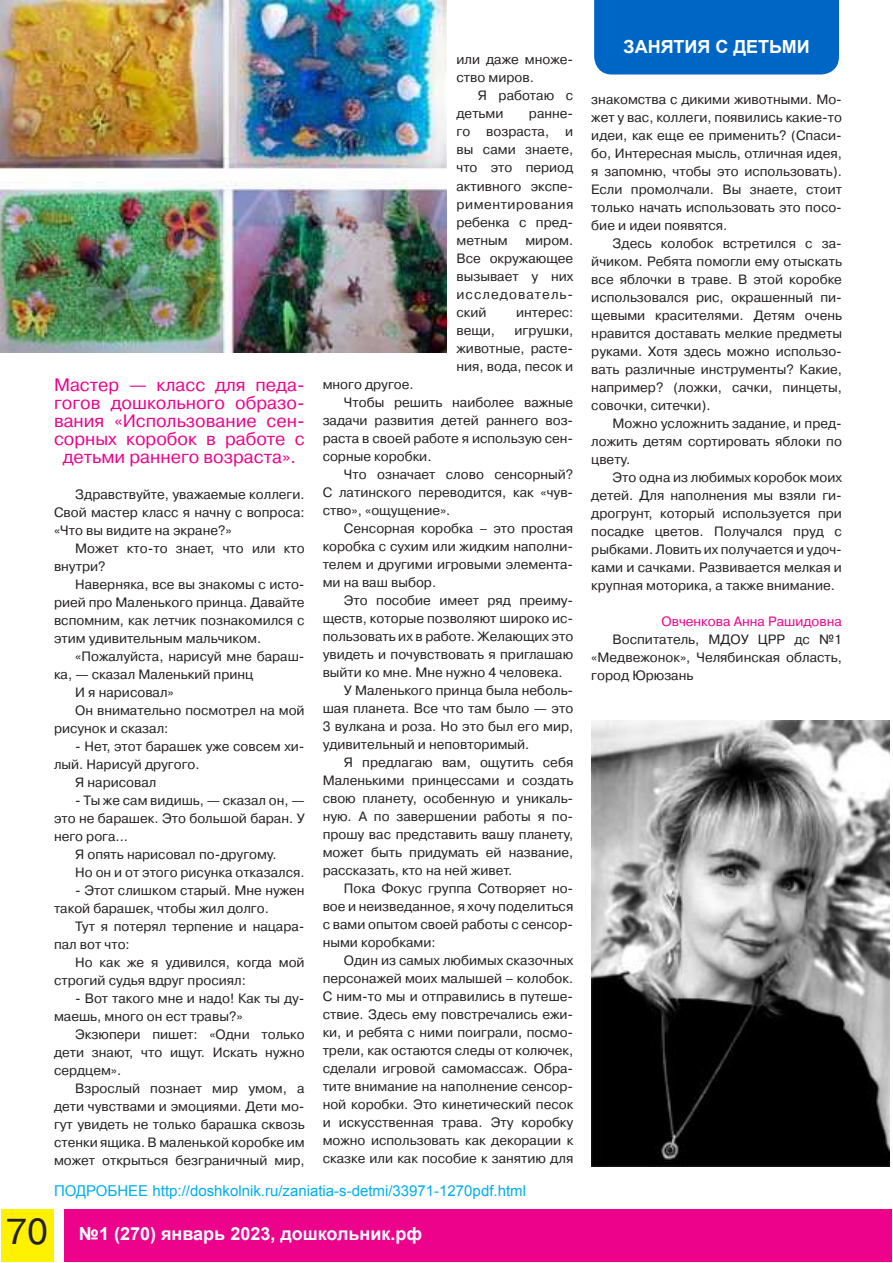
<style>
.page{position:relative;width:893px;height:1263px;background:#fff}
.page>*{position:absolute;margin:0;border:0;box-sizing:border-box;transform-origin:0 0}
.t1{font:36px "Pragmatica C";color:#231f20}
.t2{font:18px/18px "Pragmatica C";color:#ed028c;text-align:center}
.t3{font:700 18px "Arial";color:#fff}
.t4{font:15px "Arial";color:#00aeef}
.t5{font:13.5px/18px "Pragmatica C";color:#231f20;text-align:justify}
.t6{font:13.5px "Pragmatica C";color:#ed028c}
</style>
<div class="page">
<div style="left:65px;top:1210px;width:827px;height:52px;background:#ed028c"></div>
<div style="left:1px;top:1210px;width:52px;height:52px;background:#fff101"></div>
<div style="left:594px;top:0;width:245px;height:75px;background:#0066c5"></div>
<img style="left:0;top:0;width:446px;height:353px">
<img style="left:591px;top:721px;width:299px;height:445px">
<p class="t5" style="left:456px;top:51px;width:118px">или даже множе&shy;ство миров.</p>
<p class="t5" style="left:456px;top:87px;width:118px;text-indent:21px">Я работаю с детьми</p>
<p class="t5" style="left:456px;top:105px;width:118px;text-indent:72px">ранне&shy;го возраста, и вы сами знаете, что это период активного экспе&shy;риментирования ребенка с пред&shy;метным</p>
<p class="t5" style="left:456px;top:231px;width:118px;text-indent:69px">миром.<br>Все окружающее вызывает у них исследователь&shy;ский</p>
<p class="t5" style="left:516px;top:303px;width:59px">интерес:</p>
<h2 class="t2" style="left:54px;top:376px;width:252px">Мастер — класс для педа&shy;гогов дошкольного образо&shy;вания «Использование сен&shy;сорных коробок в работе с детьми раннего возраста».</h2>
<p class="t5" style="left:54px;top:485px;width:252px;text-indent:21px">Здравствуйте, уважаемые коллеги.<br>Свой мастер класс я начну с вопроса: «Что вы видите на экране?»</p>
<p class="t5" style="left:54px;top:539px;width:252px;text-indent:21px">Может кто-то знает, что или кто внутри?</p>
<p class="t5" style="left:54px;top:575px;width:252px;text-indent:21px">Наверняка, все вы знакомы с исто&shy;рией про Маленького принца. Давайте вспомним, как летчик познакомился с этим удивительным мальчиком.</p>
<p class="t5" style="left:75px;top:647px;width:231px">«Пожалуйста, нарисуй мне бараш-</p>
<p class="t5" style="left:54px;top:665px;width:201px">ка, — сказал Маленький принц</p>
<p class="t5" style="left:75px;top:683px;width:100px">И я нарисовал»</p>
<p class="t5" style="left:75px;top:701px;width:231px">Он внимательно посмотрел на мой</p>
<p class="t5" style="left:54px;top:719px;width:116px">рисунок и сказал:</p>
<p class="t5" style="left:75px;top:737px;width:231px">- Нет, этот барашек уже совсем хи-</p>
<p class="t5" style="left:54px;top:755px;width:147px">лый. Нарисуй другого.</p>
<p class="t5" style="left:75px;top:773px;width:83px">Я нарисовал</p>
<p class="t5" style="left:75px;top:791px;width:231px">- Ты же сам видишь, — сказал он, —</p>
<p class="t5" style="left:54px;top:809px;width:252px">это не барашек. Это большой баран. У</p>
<p class="t5" style="left:54px;top:827px;width:76px">него рога...</p>
<p class="t5" style="left:75px;top:845px;width:203px">Я опять нарисовал по-другому.</p>
<p class="t5" style="left:75px;top:863px;width:231px">Но он и от этого рисунка отказался.</p>
<p class="t5" style="left:54px;top:881px;width:252px;text-indent:21px">- Этот слишком старый. Мне нужен такой барашек, чтобы жил долго.</p>
<p class="t5" style="left:54px;top:917px;width:252px;text-indent:21px">Тут я потерял терпение и нацара&shy;пал вот что:</p>
<p class="t5" style="left:54px;top:953px;width:252px;text-indent:21px">Но как же я удивился, когда мой строгий судья вдруг просиял:</p>
<p class="t5" style="left:54px;top:989px;width:252px;text-indent:21px">- Вот такого мне и надо! Как ты ду&shy;маешь, много он ест травы?»</p>
<p class="t5" style="left:54px;top:1025px;width:252px;text-indent:21px">Экзюпери пишет: «Одни только дети знают, что ищут. Искать нужно сердцем».</p>
<p class="t5" style="left:54px;top:1079px;width:252px;text-indent:21px">Взрослый познает мир умом, а дети чувствами и эмоциями. Дети мо&shy;гут увидеть не только барашка сквозь стенки ящика. В маленькой коробке им может открыться безграничный мир,</p>
<p class="t5" style="left:456px;top:321px;width:118px;text-indent:58px">игрушки, животные, расте&shy;ния, вода, песок и</p>
<p class="t5" style="left:456px;top:321px;width:40px">вещи,</p>
<p class="t5" style="left:323px;top:375px;width:92px">много другое.</p>
<p class="t5" style="left:344px;top:393px;width:231px">Чтобы решить наиболее важные</p>
<p class="t5" style="left:323px;top:411px;width:252px">задачи развития детей раннего воз-</p>
<p class="t5" style="left:323px;top:429px;width:252px">раста в своей работе я использую сен-</p>
<p class="t5" style="left:323px;top:447px;width:110px">сорные коробки.</p>
<p class="t5" style="left:344px;top:465px;width:231px">Что означает слово сенсорный?</p>
<p class="t5" style="left:323px;top:483px;width:252px">С латинского переводится, как «чув-</p>
<p class="t5" style="left:323px;top:501px;width:129px">ство», «ощущение».</p>
<p class="t5" style="left:344px;top:519px;width:231px">Сенсорная коробка – это простая</p>
<p class="t5" style="left:323px;top:537px;width:252px">коробка с сухим или жидким наполни-</p>
<p class="t5" style="left:323px;top:555px;width:252px">телем и другими игровыми элемента-</p>
<p class="t5" style="left:323px;top:573px;width:115px">ми на ваш выбор.</p>
<p class="t5" style="left:344px;top:591px;width:231px">Это пособие имеет ряд преиму-</p>
<p class="t5" style="left:323px;top:609px;width:252px">ществ, которые позволяют широко ис-</p>
<p class="t5" style="left:323px;top:627px;width:252px">пользовать их в работе. Желающих это</p>
<p class="t5" style="left:323px;top:645px;width:252px">увидеть и почувствовать я приглашаю</p>
<p class="t5" style="left:323px;top:663px;width:242px">выйти ко мне. Мне нужно 4 человека.</p>
<p class="t5" style="left:344px;top:681px;width:231px">У Маленького принца была неболь-</p>
<p class="t5" style="left:323px;top:699px;width:252px">шая планета. Все что там было — это</p>
<p class="t5" style="left:323px;top:717px;width:252px">3 вулкана и роза. Но это был его мир,</p>
<p class="t5" style="left:323px;top:735px;width:208px">удивительный и неповторимый.</p>
<p class="t5" style="left:344px;top:753px;width:231px">Я предлагаю вам, ощутить себя</p>
<p class="t5" style="left:323px;top:771px;width:252px">Маленькими принцессами и создать</p>
<p class="t5" style="left:323px;top:789px;width:252px">свою планету, особенную и уникаль-</p>
<p class="t5" style="left:323px;top:807px;width:252px">ную. А по завершении работы я по-</p>
<p class="t5" style="left:323px;top:825px;width:252px">прошу вас представить вашу планету,</p>
<p class="t5" style="left:323px;top:843px;width:252px">может быть придумать ей название,</p>
<p class="t5" style="left:323px;top:861px;width:191px">рассказать, кто на ней живет.</p>
<p class="t5" style="left:344px;top:879px;width:231px">Пока Фокус группа Сотворяет но-</p>
<p class="t5" style="left:323px;top:897px;width:252px">вое и неизведанное, я хочу поделиться</p>
<p class="t5" style="left:323px;top:915px;width:252px">с вами опытом своей работы с сенсор-</p>
<p class="t5" style="left:323px;top:933px;width:115px">ными коробками:</p>
<p class="t5" style="left:344px;top:951px;width:231px">Один из самых любимых сказочных</p>
<p class="t5" style="left:323px;top:969px;width:252px">персонажей моих малышей – колобок.</p>
<p class="t5" style="left:323px;top:987px;width:252px">С ним-то мы и отправились в путеше-</p>
<p class="t5" style="left:323px;top:1005px;width:252px">ствие. Здесь ему повстречались ежи-</p>
<p class="t5" style="left:323px;top:1023px;width:252px">ки, и ребята с ними поиграли, посмо-</p>
<p class="t5" style="left:323px;top:1041px;width:252px">трели, как остаются следы от колючек,</p>
<p class="t5" style="left:323px;top:1059px;width:252px">сделали игровой самомассаж. Обра-</p>
<p class="t5" style="left:323px;top:1077px;width:252px">тите внимание на наполнение сенсор-</p>
<p class="t5" style="left:323px;top:1095px;width:252px">ной коробки. Это кинетический песок</p>
<p class="t5" style="left:323px;top:1113px;width:252px">и искусственная трава. Эту коробку</p>
<p class="t5" style="left:323px;top:1131px;width:252px">можно использовать как декорации к</p>
<p class="t5" style="left:323px;top:1149px;width:252px">сказке или как пособие к занятию для</p>
<h1 class="t1" style="left:6px;top:1212px;width:43px">70</h1>
<p class="t4" style="left:54px;top:1180px;width:473px">ПОДРОБНЕЕ http://doshkolnik.ru/zaniatia-s-detmi/33971-1270pdf.html</p>
<h2 class="t3" style="left:79px;top:1222px;width:345px">№1 (270) январь 2023, дошкольник.рф</h2>
<h2 class="t3" style="left:623px;top:35px;width:188px">ЗАНЯТИЯ С ДЕТЬМИ</h2>
<p class="t5" style="left:591px;top:91px;width:252px">знакомства с дикими животными. Мо&shy;жет у вас, коллеги, появились какие-то идеи, как еще ее применить? (Спаси&shy;бо, Интересная мысль, отличная идея, я запомню, чтобы это использовать).<br>Если промолчали. Вы знаете, стоит только начать использовать это посо&shy;бие и идеи появятся.</p>
<p class="t5" style="left:591px;top:235px;width:252px;text-indent:21px">Здесь колобок встретился с за&shy;йчиком. Ребята помогли ему отыскать все яблочки в траве. В этой коробке использовался рис, окрашенный пи&shy;щевыми красителями. Детям очень нравится доставать мелкие предметы руками. Хотя здесь можно использо&shy;вать различные инструменты? Какие, например? (ложки, сачки, пинцеты, совочки, ситечки).</p>
<p class="t5" style="left:591px;top:415px;width:252px;text-indent:21px">Можно усложнить задание, и пред&shy;ложить детям сортировать яблоки по цвету.</p>
<p class="t5" style="left:591px;top:469px;width:252px;text-indent:21px">Это одна из любимых коробок моих детей. Для наполнения мы взяли ги&shy;дрогрунт, который используется при посадке цветов. Получался пруд с рыбками. Ловить их получается и удоч&shy;ками и сачками. Развивается мелкая и крупная моторика, а также внимание.</p>
<p class="t6" style="left:661px;top:614px;width:182px">Овченкова Анна Рашидовна</p>
<p class="t5" style="left:591px;top:631px;width:252px;text-indent:21px">Воспитатель, МДОУ ЦРР дс №1 «Медвежонок», Челябинская область, город Юрюзань</p>
</div>
